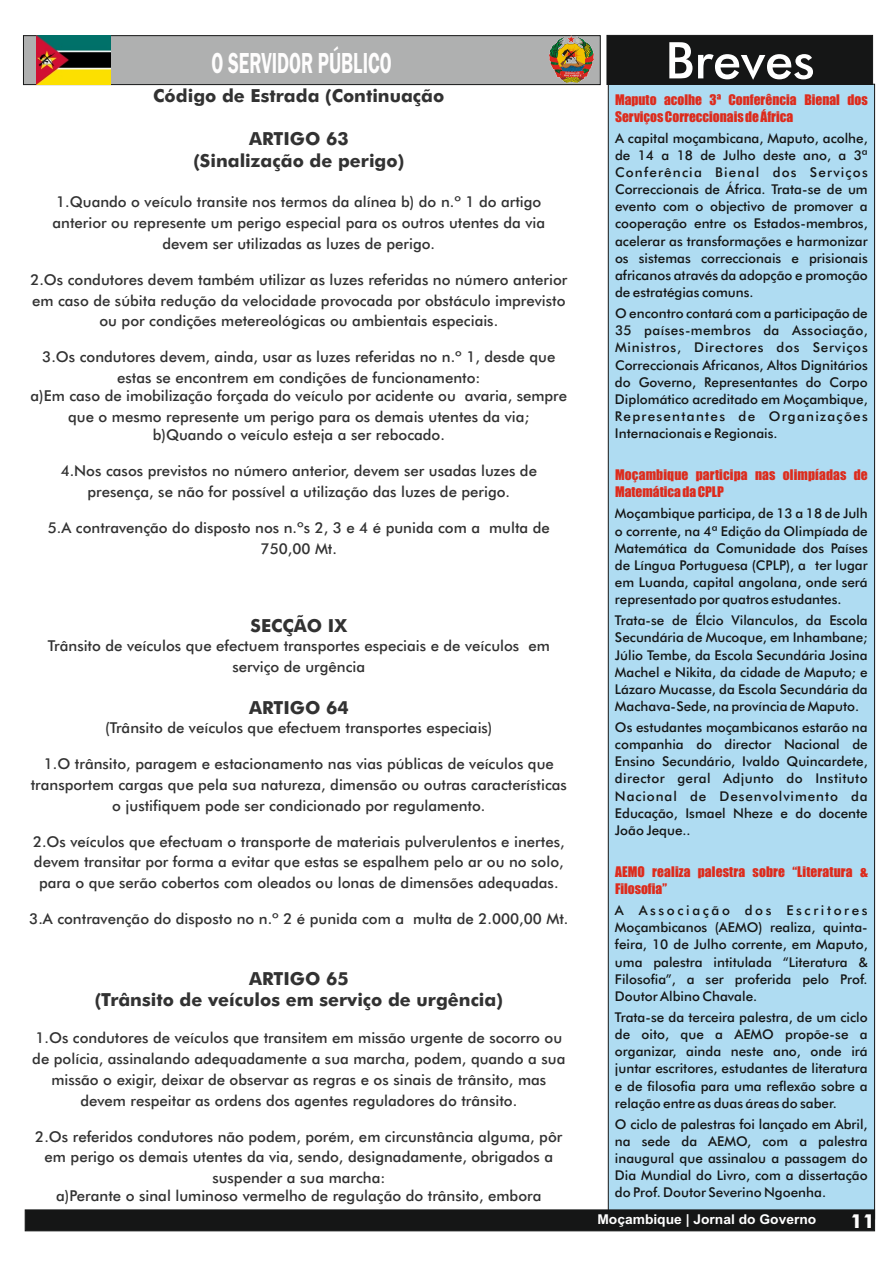
<style>
.page{position:relative;width:893px;height:1263px;background:#fff}
.page>*{position:absolute;margin:0;border:0;box-sizing:border-box;transform-origin:0 0}
.t1{font:500 50.55px "Futura BT";color:#fff}
.t2{font:600 30px "Franklin Gothic";color:#fefdfd;scale:.62 1}
.t3{font:700 19.2px "Futura BT";color:#fff}
.t4{font:700 18px/21.6px "Futura BT";color:#323232;text-align:center}
.t5{font:500 15px/20.9px "Futura BT";color:#323232;text-align:center}
.t6{font:500 13.5px/17.1px "Futura BT";color:#151616;text-align:justify}
.t7{font:13.5px/17.1px "Impact";color:#dd2b1c}
.t8{font:700 13.5px "Arial";color:#fff}
</style>
<div class="page">
<div style="left:607px;top:83px;width:268px;height:1126px;background:#afdcf2"></div>
<svg style="left:23px;top:35px;width:850px;height:50px;background:#737474"></svg>
<img style="left:36px;top:36px;width:74px;height:49px">
<img style="left:550px;top:36px;width:44px;height:46px">
<svg style="left:24px;top:1209px;width:851px;height:23px;background:#1f2020"></svg>
<h2 class="t2" style="left:212px;top:52px;width:292px">O SERVIDOR PÚBLICO</h2>
<p class="t4" style="left:153px;top:86px;width:293px">Código de Estrada (Continuação</p>
<p class="t4" style="left:193px;top:130px;width:212px">ARTIGO 63 (Sinalização de perigo)</p>
<p class="t5" style="left:53px;top:193px;width:494px">1.Quando o veículo transite nos termos da alínea b) do n.º 1 do artigo anterior ou represente um perigo especial para os outros utentes da via devem ser utilizadas as luzes de perigo.</p>
<p class="t5" style="left:30px;top:270px;width:538px">2.Os condutores devem também utilizar as luzes referidas no número anterior em caso de súbita redução da velocidade provocada por obstáculo imprevisto ou por condições metereológicas ou ambientais especiais.</p>
<p class="t5" style="left:42px;top:348px;width:515px">3.Os condutores devem, ainda, usar as luzes referidas no n.º 1, desde que estas se encontrem em condições de funcionamento:</p>
<p class="t5" style="left:30px;top:387px;width:538px">a)Em caso de imobilização forçada do veículo por acidente ou avaria, sempre que o mesmo represente um perigo para os demais utentes da via;</p>
<p class="t5" style="left:153px;top:426px;width:294px">b)Quando o veículo esteja a ser rebocado.</p>
<p class="t5" style="left:61px;top:462px;width:478px">4.Nos casos previstos no número anterior, devem ser usadas luzes de presença, se não for possível a utilização das luzes de perigo.</p>
<p class="t5" style="left:48px;top:518px;width:503px">5.A contravenção do disposto nos n.ºs 2, 3 e 4 é punida com a multa de<br>750,00 Mt.</p>
<p class="t4" style="left:251px;top:617px;width:98px">SECÇÃO IX</p>
<p class="t5" style="left:48px;top:636px;width:503px">Trânsito de veículos que efectuem transportes especiais e de veículos em serviço de urgência</p>
<p class="t4" style="left:249px;top:699px;width:101px">ARTIGO 64</p>
<p class="t5" style="left:105px;top:718px;width:389px">(Trânsito de veículos que efectuem transportes especiais)</p>
<p class="t5" style="left:31px;top:754px;width:538px">1.O trânsito, paragem e estacionamento nas vias públicas de veículos que transportem cargas que pela sua natureza, dimensão ou outras características o justifiquem pode ser condicionado por regulamento.</p>
<p class="t5" style="left:33px;top:832px;width:533px">2.Os veículos que efectuam o transporte de materiais pulverulentos e inertes, devem transitar por forma a evitar que estas se espalhem pelo ar ou no solo, para o que serão cobertos com oleados ou lonas de dimensões adequadas.</p>
<p class="t5" style="left:29px;top:910px;width:541px">3.A contravenção do disposto no n.º 2 é punida com a multa de 2.000,00 Mt.</p>
<p class="t4" style="left:95px;top:969px;width:410px">ARTIGO 65<br>(Trânsito de veículos em serviço de urgência)</p>
<p class="t5" style="left:32px;top:1029px;width:535px">1.Os condutores de veículos que transitem em missão urgente de socorro ou de polícia, assinalando adequadamente a sua marcha, podem, quando a sua missão o exigir, deixar de observar as regras e os sinais de trânsito, mas devem respeitar as ordens dos agentes reguladores do trânsito.</p>
<p class="t5" style="left:35px;top:1127px;width:529px">2.Os referidos condutores não podem, porém, em circunstância alguma, pôr em perigo os demais utentes da via, sendo, designadamente, obrigados a suspender a sua marcha:</p>
<p class="t5" style="left:56px;top:1187px;width:487px">a)Perante o sinal luminoso vermelho de regulação do trânsito, embora</p>
<h1 class="t1" style="left:665px;top:40px;width:151px">Breves</h1>
<p class="t7" style="left:615px;top:91px;width:254px">Maputo acolhe 3ª Conferência Bienal dos<br>Serviços Correccionais de África</p>
<p class="t6" style="left:615px;top:131px;width:254px">A capital moçambicana, Maputo, acolhe, de 14 a 18 de Julho deste ano, a 3ª Conferência Bienal dos Serviços Correccionais de África. Trata-se de um evento com o objectivo de promover a cooperação entre os Estados-membros, acelerar as transformações e harmonizar os sistemas correccionais e prisionais africanos através da adopção e promoção de estratégias comuns.</p>
<p class="t6" style="left:615px;top:306px;width:254px">O encontro contará com a participação de 35 países-membros da Associação, Ministros, Directores dos Serviços Correccionais Africanos, Altos Dignitários do Governo, Representantes do Corpo Diplomático acreditado em Moçambique, Representantes de Organizações Internacionais e Regionais.</p>
<p class="t7" style="left:615px;top:467px;width:254px">Moçambique participa nas olimpíadas de<br>Matemática da CPLP</p>
<p class="t6" style="left:615px;top:506px;width:254px">Moçambique participa, de 13 a 18 de Julh o corrente, na 4ª Edição da Olimpíada de Matemática da Comunidade dos Países de Língua Portuguesa (CPLP), a ter lugar em Luanda, capital angolana, onde será representado por quatros estudantes.</p>
<p class="t6" style="left:615px;top:613px;width:254px">Trata-se de Élcio Vilanculos, da Escola Secundária de Mucoque, em Inhambane; Júlio Tembe, da Escola Secundária Josina Machel e Nikita, da cidade de Maputo; e Lázaro Mucasse, da Escola Secundária da Machava-Sede, na província de Maputo.</p>
<p class="t6" style="left:615px;top:720px;width:254px">Os estudantes moçambicanos estarão na companhia do director Nacional de Ensino Secundário, Ivaldo Quincardete, director geral Adjunto do Instituto Nacional de Desenvolvimento da Educação, Ismael Nheze e do docente João Jeque..</p>
<p class="t7" style="left:615px;top:864px;width:254px">AEMO realiza palestra sobre “Literatura &amp;<br>Filosofia”</p>
<p class="t6" style="left:615px;top:903px;width:254px">A Associação dos Escritores Moçambicanos (AEMO) realiza, quinta&shy;feira, 10 de Julho corrente, em Maputo, uma palestra intitulada “Literatura &amp; Filosofia”, a ser proferida pelo Prof.<br>Doutor Albino Chavale.</p>
<p class="t6" style="left:615px;top:1010px;width:254px">Trata-se da terceira palestra, de um ciclo de oito, que a AEMO propõe-se a organizar, ainda neste ano, onde irá juntar escritores, estudantes de literatura e de filosofia para uma reflexão sobre a relação entre as duas áreas do saber.</p>
<p class="t6" style="left:615px;top:1117px;width:254px">O ciclo de palestras foi lançado em Abril, na sede da AEMO, com a palestra inaugural que assinalou a passagem do Dia Mundial do Livro, com a dissertação do Prof. Doutor Severino Ngoenha.</p>
<p class="t8" style="left:737px;top:1211px;width:69px">o Governo</p>
<p class="t3" style="left:838px;top:1210px;width:26px">11</p>
<p class="t8" style="left:591px;top:1211px;width:203px">Moçambique | Jornal dGoverno</p>
<p class="t3" style="left:850px;top:1213px;width:26px">11</p>
</div>
